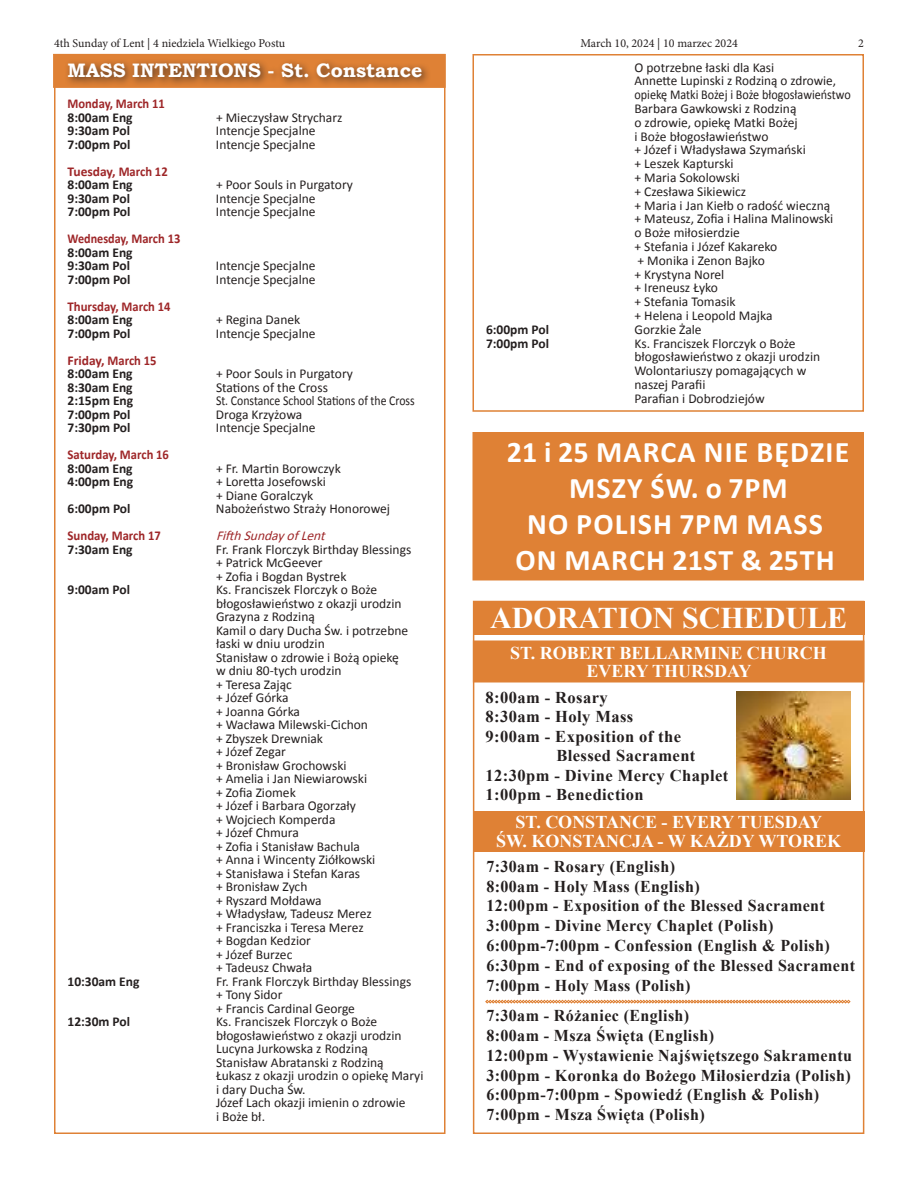
<style>
.page{position:relative;width:918px;height:1188px;background:#fff}
.page>*{position:absolute;margin:0;border:0;box-sizing:border-box;transform-origin:0 0}
.t1{font:700 30px/36px "Calibri";letter-spacing:.04em;color:#fff;text-align:center}
.t2{font:700 30px "Times New Roman";color:#fff}
.t3{font:700 19.5px "Bookman Old Style";color:#fff}
.t4{font:700 18px/18px "Times New Roman";color:#fff;text-align:center}
.t5{font:700 16.5px/19.8px "Times New Roman";letter-spacing:.025em;color:#241f1f}
.t6{font:13.5px/13.5px "Calibri";color:#241f1f}
.t7{font:700 13.5px/13.5px "Calibri";color:#241f1f}
.t8{font:700 13.5px "Calibri";color:#9e2628;scale:.95 1}
.t9{font:13.5px "Calibri";color:#241f1f;scale:.87 1}
.t10{font:700 13.5px "Calibri";color:#9e2628}
.t11{font:700 13.5px "Calibri";color:#9e2628;scale:.9 1}
.t12{font:italic 13.5px "Calibri";color:#9e2628}
.t13{font:700 13.5px "Calibri";color:#9e2628;scale:.93 1}
.t14{font:12px "Minion Pro";color:#241f1f}
</style>
<div class="page">
<div style="left:472px;top:54px;width:392px;height:358px;border:2px solid #df8135"></div>
<div style="left:53px;top:54px;width:393px;height:34px;background:#df8135;border:1px solid #df8135"></div>
<div style="left:64px;top:59px;width:367px;height:28px;background:#241f1f;opacity:.75"></div>
<div style="left:472px;top:432px;width:392px;height:148px;background:#df8135"></div>
<div style="left:473px;top:601px;width:391px;height:33px;background:#df8135"></div>
<div style="left:474px;top:641px;width:390px;height:41px;background:#df8135"></div>
<div style="left:473px;top:640px;width:391px;height:42px;border:2px solid #df8135"></div>
<div style="left:473px;top:811px;width:391px;height:41px;background:#df8135"></div>
<svg style="left:485px;top:1000px;width:365px;height:3px"></svg>
<img style="left:736px;top:692px;width:115px;height:108px">
<p class="t14" style="left:54px;top:35px;width:233px">4th Sunday of Lent | 4 niedziela Wielkiego Postu</p>
<p class="t14" style="left:580px;top:35px;width:159px">March 10, 2024 | 10 marzec 2024</p>
<p class="t14" style="left:858px;top:35px;width:7px">2</p>
<h2 class="t3" style="left:68px;top:57px;width:356px">MASS INTENTIONS - St. Constance</h2>
<p class="t13" style="left:68px;top:94px;width:106px">Monday, March 11</p>
<p class="t7" style="left:68px;top:110px;width:67px">8:00am Eng</p>
<p class="t6" style="left:216px;top:110px;width:128px">+ Mieczysław Strycharz</p>
<p class="t7" style="left:68px;top:123px;width:64px">9:30am Pol</p>
<p class="t6" style="left:216px;top:124px;width:101px">Intencje Specjalne</p>
<p class="t7" style="left:68px;top:137px;width:65px">7:00pm Pol</p>
<p class="t6" style="left:216px;top:137px;width:101px">Intencje Specjalne</p>
<p class="t10" style="left:68px;top:162px;width:102px">Tuesday, March 12</p>
<p class="t7" style="left:68px;top:177px;width:67px">8:00am Eng</p>
<p class="t6" style="left:216px;top:178px;width:138px">+ Poor Souls in Purgatory</p>
<p class="t7" style="left:68px;top:191px;width:64px">9:30am Pol</p>
<p class="t6" style="left:216px;top:191px;width:101px">Intencje Specjalne</p>
<p class="t7" style="left:68px;top:204px;width:65px">7:00pm Pol</p>
<p class="t6" style="left:216px;top:205px;width:101px">Intencje Specjalne</p>
<p class="t11" style="left:68px;top:229px;width:127px">Wednesday, March 13</p>
<p class="t7" style="left:68px;top:245px;width:67px">8:00am Eng<br>9:30am Pol</p>
<p class="t6" style="left:216px;top:259px;width:101px">Intencje Specjalne</p>
<p class="t7" style="left:68px;top:272px;width:65px">7:00pm Pol</p>
<p class="t6" style="left:216px;top:272px;width:101px">Intencje Specjalne</p>
<p class="t8" style="left:68px;top:297px;width:110px">Thursday, March 14</p>
<p class="t7" style="left:68px;top:312px;width:67px">8:00am Eng</p>
<p class="t6" style="left:216px;top:313px;width:86px">+ Regina Danek</p>
<p class="t7" style="left:68px;top:326px;width:65px">7:00pm Pol</p>
<p class="t6" style="left:216px;top:326px;width:101px">Intencje Specjalne</p>
<p class="t10" style="left:68px;top:351px;width:91px">Friday, March 15</p>
<p class="t7" style="left:68px;top:366px;width:67px">8:00am Eng</p>
<p class="t6" style="left:216px;top:367px;width:138px">+ Poor Souls in Purgatory</p>
<p class="t7" style="left:68px;top:380px;width:67px">8:30am Eng</p>
<p class="t6" style="left:216px;top:380px;width:114px">Stations of the Cross</p>
<p class="t7" style="left:68px;top:393px;width:67px">2:15pm Eng</p>
<p class="t9" style="left:216px;top:391px;width:230px">St. Constance School Stations of the Cross</p>
<p class="t7" style="left:68px;top:407px;width:65px">7:00pm Pol</p>
<p class="t6" style="left:216px;top:407px;width:88px">Droga Krzyżowa</p>
<p class="t7" style="left:68px;top:420px;width:65px">7:30pm Pol</p>
<p class="t6" style="left:216px;top:421px;width:101px">Intencje Specjalne</p>
<p class="t8" style="left:68px;top:445px;width:108px">Saturday, March 16</p>
<p class="t7" style="left:68px;top:461px;width:67px">8:00am Eng</p>
<p class="t6" style="left:216px;top:461px;width:126px">+ Fr. Martin Borowczyk</p>
<p class="t7" style="left:68px;top:474px;width:67px">4:00pm Eng</p>
<p class="t6" style="left:216px;top:475px;width:111px">+ Loretta Josefowski + Diane Goralczyk</p>
<p class="t7" style="left:68px;top:501px;width:65px">6:00pm Pol</p>
<p class="t6" style="left:216px;top:502px;width:176px">Nabożeństwo Straży Honorowej</p>
<p class="t8" style="left:68px;top:526px;width:100px">Sunday, March 17</p>
<p class="t12" style="left:216px;top:526px;width:115px">Fifth Sunday of Lent</p>
<p class="t7" style="left:68px;top:542px;width:67px">7:30am Eng</p>
<p class="t6" style="left:216px;top:542px;width:197px">Fr. Frank Florczyk Birthday Blessings + Patrick McGeever<br>+ Zofia i Bogdan Bystrek</p>
<p class="t7" style="left:68px;top:582px;width:64px">9:00am Pol</p>
<p class="t6" style="left:216px;top:583px;width:194px">Ks. Franciszek Florczyk o Boże błogosławieństwo z okazji urodzin<br>Grazyna z Rodziną<br>Kamil o dary Ducha Św. i potrzebne łaski w dniu urodzin<br>Stanisław o zdrowie i Bożą opiekę w dniu 80-tych urodzin<br>+ Teresa Zając<br>+ Józef Górka<br>+ Joanna Górka<br>+ Wacława Milewski-Cichon<br>+ Zbyszek Drewniak<br>+ Józef Zegar<br>+ Bronisław Grochowski<br>+ Amelia i Jan Niewiarowski<br>+ Zofia Ziomek<br>+ Józef i Barbara Ogorzały<br>+ Wojciech Komperda<br>+ Józef Chmura<br>+ Zofia i Stanisław Bachula<br>+ Anna i Wincenty Ziółkowski<br>+ Stanisława i Stefan Karas<br>+ Bronisław Zych<br>+ Ryszard Mołdawa<br>+ Władysław, Tadeusz Merez<br>+ Franciszka i Teresa Merez<br>+ Bogdan Kedzior<br>+ Józef Burzec<br>+ Tadeusz Chwała</p>
<p class="t7" style="left:68px;top:974px;width:74px">10:30am Eng</p>
<p class="t6" style="left:216px;top:974px;width:197px">Fr. Frank Florczyk Birthday Blessings + Tony Sidor<br>+ Francis Cardinal George</p>
<p class="t7" style="left:68px;top:1014px;width:64px">12:30m Pol</p>
<p class="t6" style="left:216px;top:1015px;width:209px">Ks. Franciszek Florczyk o Boże błogosławieństwo z okazji urodzin<br>Lucyna Jurkowska z Rodziną<br>Stanisław Abratanski z Rodziną<br>Łukasz z okazji urodzin o opiekę Maryi i dary Ducha Św.<br>Józef Lach okazji imienin o zdrowie<br>i Boże bł.</p>
<p class="t6" style="left:634px;top:60px;width:218px">O potrzebne łaski dla Kasi<br>Annette Lupinski z Rodziną o zdrowie, opiekę Matki Bożej i Boże błogosławieństwo<br>Barbara Gawkowski z Rodziną<br>o zdrowie, opiekę Matki Bożej<br>i Boże błogosławieństwo<br>+ Józef i Władysława Szymański<br>+ Leszek Kapturski<br>+ Maria Sokolowski<br>+ Czesława Sikiewicz<br>+ Maria i Jan Kiełb o radość wieczną<br>+ Mateusz, Zofia i Halina Malinowski<br>o Boże miłosierdzie<br>+ Stefania i Józef Kakareko<br>+ Monika i Zenon Bajko<br>+ Krystyna Norel<br>+ Ireneusz Łyko<br>+ Stefania Tomasik<br>+ Helena i Leopold Majka</p>
<p class="t7" style="left:486px;top:322px;width:65px">6:00pm Pol</p>
<p class="t6" style="left:634px;top:322px;width:69px">Gorzkie Żale</p>
<p class="t7" style="left:486px;top:336px;width:65px">7:00pm Pol</p>
<p class="t6" style="left:634px;top:336px;width:187px">Ks. Franciszek Florczyk o Boże błogosławieństwo z okazji urodzin<br>Wolontariuszy pomagających w naszej Parafii<br>Parafian i Dobrodziejów</p>
<h1 class="t1" style="left:507px;top:433px;width:344px">21 i 25 MARCA NIE BĘDZIE<br>MSZY ŚW. o 7PM<br>NO POLISH 7PM MASS<br>ON MARCH 21ST &amp; 25TH</h1>
<h1 class="t2" style="left:490px;top:597px;width:358px">ADORATION SCHEDULE</h1>
<h3 class="t4" style="left:510px;top:643px;width:318px">ST. ROBERT BELLARMINE CHURCH<br>EVERY THURSDAY</h3>
<p class="t5" style="left:486px;top:687px;width:124px">8:00am - Rosary</p>
<p class="t5" style="left:486px;top:706px;width:149px">8:30am - Holy Mass</p>
<p class="t5" style="left:486px;top:726px;width:197px">9:00am - Exposition of the</p>
<p class="t5" style="left:556px;top:745px;width:141px">Blessed Sacrament</p>
<p class="t5" style="left:486px;top:765px;width:244px">12:30pm - Divine Mercy Chaplet</p>
<p class="t5" style="left:486px;top:784px;width:160px">1:00pm - Benediction</p>
<h3 class="t4" style="left:496px;top:811px;width:347px;line-height:19.5px">ST. CONSTANCE - EVERY TUESDAY<br>ŚW. KONSTANCJA - W KAŻDY WTOREK</h3>
<p class="t5" style="left:486px;top:856px;width:370px">7:30am - Rosary (English)<br>8:00am - Holy Mass (English)<br>12:00pm - Exposition of the Blessed Sacrament 3:00pm - Divine Mercy Chaplet (Polish)<br>6:00pm-7:00pm - Confession (English &amp; Polish)<br>6:30pm - End of exposing of the Blessed Sacrament 7:00pm - Holy Mass (Polish)</p>
<p class="t5" style="left:486px;top:1005px;width:367px">7:30am - Różaniec (English)<br>8:00am - Msza Święta (English)<br>12:00pm - Wystawienie Najświętszego Sakramentu 3:00pm - Koronka do Bożego Miłosierdzia (Polish)<br>6:00pm-7:00pm - Spowiedź (English &amp; Polish)<br>7:00pm - Msza Święta (Polish)</p>
</div>
